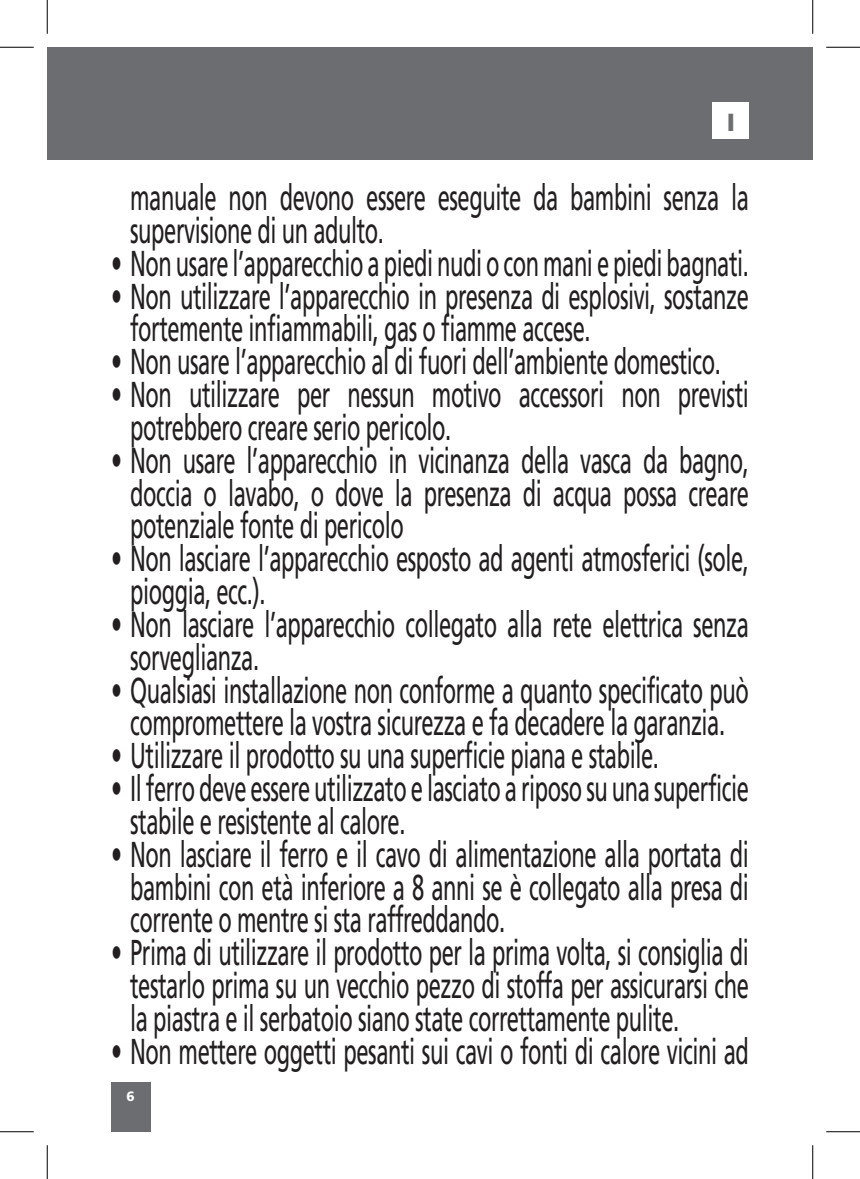
<style>
.page{position:relative;width:860px;height:1179px;background:#fff}
.page>*{position:absolute;margin:0;border:0;box-sizing:border-box;transform-origin:0 0}
.t1{font:36px/32.9px "Frutiger LT 55 Rm";letter-spacing:-.02em;color:#231f20;scale:.61 1}
.t2{font:24.75px "Frutiger LT 75 Blk";color:#6c6d70}
.t3{font:13.5px "Frutiger LT 75 Blk";color:#fff}
</style>
<div class="page">
<div style="left:47px;top:47px;width:766px;height:113px;background:#6c6d70"></div>
<div style="left:111px;top:1082px;width:39px;height:50px;background:#6c6d70"></div>
<div style="left:713px;top:103px;width:36px;height:36px;background:#fff"></div>
<hr style="left:0;top:47px;width:34px;height:1px;background:#000">
<hr style="left:826px;top:47px;width:34px;height:1px;background:#000">
<hr style="left:0;top:1131px;width:34px;height:1px;background:#000">
<hr style="left:826px;top:1131px;width:34px;height:1px;background:#000">
<hr style="left:47px;top:0;width:1px;height:34px;background:#000">
<hr style="left:47px;top:1145px;width:1px;height:34px;background:#000">
<hr style="left:812px;top:0;width:1px;height:34px;background:#000">
<hr style="left:812px;top:1145px;width:1px;height:34px;background:#000">
<p class="t2" style="left:727px;top:107px;width:10px">I</p>
<p class="t1" style="left:130px;top:181px;width:1016px">manuale non devono essere eseguite da bambini senza la supervisione di un adulto.</p>
<p class="t1" style="left:111px;top:247px;width:1047px">• Non usare l’apparecchio a piedi nudi o con mani e piedi bagnati.</p>
<p class="t1" style="left:130px;top:280px;width:1016px;text-indent:-19px">• Non utilizzare l’apparecchio in presenza di esplosivi, sostanze fortemente infiammabili, gas o fiamme accese.</p>
<p class="t1" style="left:111px;top:345px;width:1001px">• Non usare l’apparecchio al di fuori dell’ambiente domestico.</p>
<p class="t1" style="left:130px;top:378px;width:1016px;text-indent:-19px">• Non utilizzare per nessun motivo accessori non previsti potrebbero creare serio pericolo.</p>
<p class="t1" style="left:130px;top:444px;width:1016px;text-align:justify;text-indent:-19px">• Non usare l’apparecchio in vicinanza della vasca da bagno, doccia o lavabo, o dove la presenza di acqua possa creare potenziale fonte di pericolo</p>
<p class="t1" style="left:130px;top:542px;width:1016px;text-indent:-19px">• Non lasciare l’apparecchio esposto ad agenti atmosferici (sole, pioggia, ecc.).</p>
<p class="t1" style="left:130px;top:608px;width:1016px;text-indent:-19px">• Non lasciare l’apparecchio collegato alla rete elettrica senza sorveglianza.</p>
<p class="t1" style="left:111px;top:674px;width:1047px;text-align:center">• Qualsiasi installazione non conforme a quanto specificato può compromettere la vostra sicurezza e fa decadere la garanzia.</p>
<p class="t1" style="left:111px;top:739px;width:900px">• Utilizzare il prodotto su una superficie piana e stabile.</p>
<p class="t1" style="left:130px;top:772px;width:1016px;text-indent:-19px">• Il ferro deve essere utilizzato e lasciato a riposo su una superficie stabile e resistente al calore.</p>
<p class="t1" style="left:130px;top:838px;width:1016px;text-align:justify;text-indent:-19px">• Non lasciare il ferro e il cavo di alimentazione alla portata di bambini con età inferiore a 8 anni se è collegato alla presa di corrente o mentre si sta raffreddando.</p>
<p class="t1" style="left:130px;top:936px;width:1016px;text-align:justify;text-indent:-19px">• Prima di utilizzare il prodotto per la prima volta, si consiglia di testarlo prima su un vecchio pezzo di stoffa per assicurarsi che la piastra e il serbatoio siano state correttamente pulite.</p>
<p class="t1" style="left:111px;top:1035px;width:1047px">• Non mettere oggetti pesanti sui cavi o fonti di calore vicini ad</p>
<p class="t3" style="left:127px;top:1088px;width:10px">6</p>
</div>
